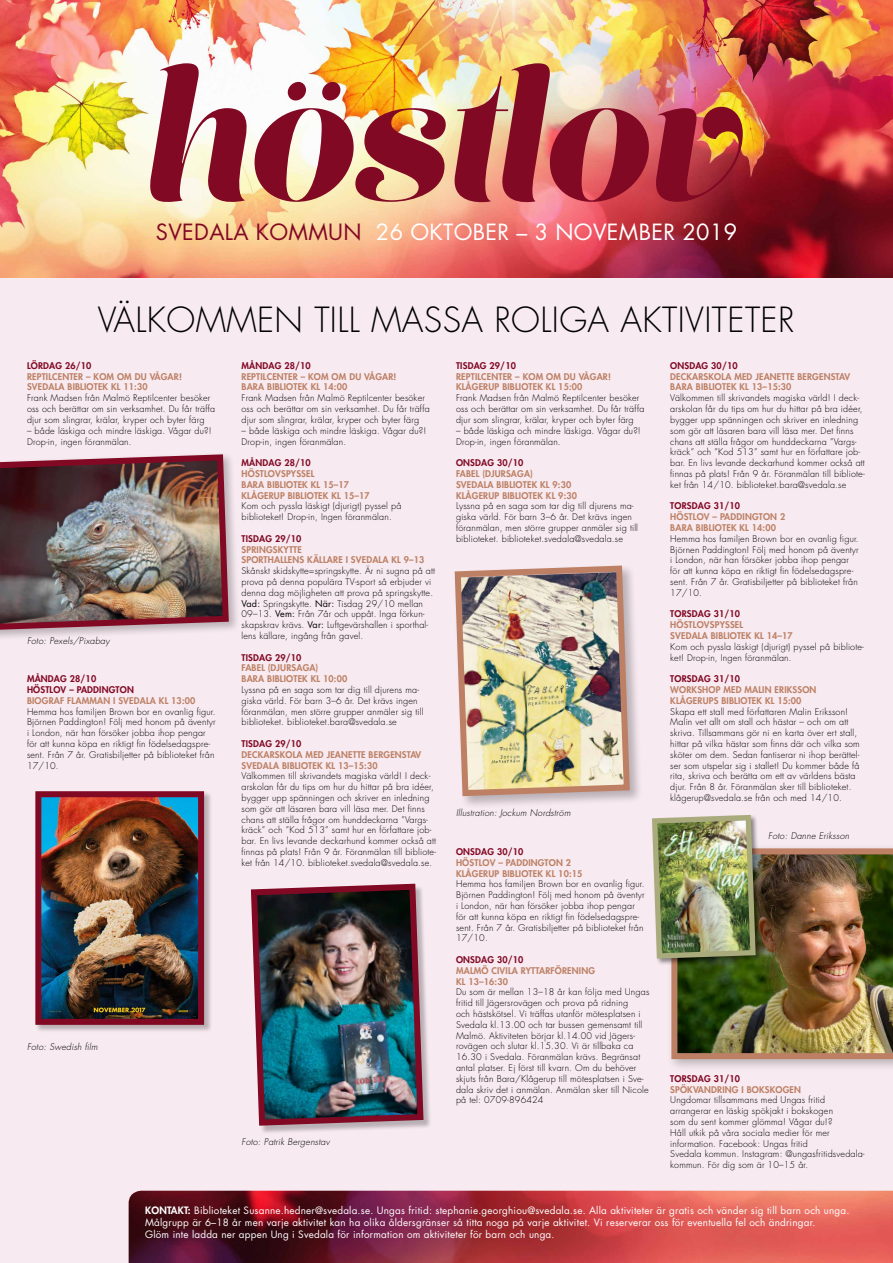
<style>
.page{position:relative;width:893px;height:1263px;background:#fff}
.page>*{position:absolute;margin:0;border:0;box-sizing:border-box;transform-origin:0 0}
.t1{font:300 33.75px "Futura Std";letter-spacing:.01em;color:#000}
.t2{font:21.75px "Futura Std";letter-spacing:.015em;color:#fff}
.t3{font:9.9px/12.4px "Futura Std";letter-spacing:.02em;color:#fff}
.t4{font:300 9px/10.8px "Futura Std";letter-spacing:.02em;color:#000}
.t5{font:800 9px/10.8px "Futura Std";letter-spacing:.02em;color:#bd8064}
.t6{font:800 9px/10.8px "Futura Std";letter-spacing:.02em;color:#820924}
.t7{font:italic 300 9px "Futura Std";letter-spacing:.02em;color:#000}
.s1{color:#820924}
.s2{font-weight:400}
.s3{font-weight:800}
</style>
<div class="page">
<img style="left:0;top:0;width:893px;height:279px">
<div style="left:0;top:279px;width:893px;height:984px;background:#f7eaf1"></div>
<img style="left:146px;top:63px;width:597px;height:141px">
<img style="left:129px;top:1191px;width:764px;height:72px">
<div style="left:252px;top:885px;width:180px;height:249px;background:#000;opacity:.25"></div>
<img style="left:250px;top:883px;width:177px;height:246px">
<div style="left:0;top:452px;width:240px;height:189px;background:#000;opacity:.25"></div>
<img style="left:0;top:452px;width:232px;height:181px">
<div style="left:666px;top:843px;width:227px;height:229px;background:#000;opacity:.25"></div>
<img style="left:671px;top:848px;width:222px;height:211px">
<div style="left:651px;top:814px;width:112px;height:152px;background:#000;opacity:.45"></div>
<img style="left:651px;top:814px;width:107px;height:147px">
<div style="left:36px;top:791px;width:176px;height:242px;background:#000;opacity:.25"></div>
<img style="left:42px;top:798px;width:155px;height:220px">
<div style="left:35px;top:791px;width:169px;height:234px;border:6px solid #820924"></div>
<div style="left:453px;top:564px;width:190px;height:245px;background:#000;opacity:.25"></div>
<img style="left:453px;top:564px;width:180px;height:235px">
<h2 class="t2" style="left:156px;top:218px;width:583px"><span class="s1">SVEDALA KOMMUN</span> 26 OKTOBER – 3 NOVEMBER 2019</h2>
<h1 class="t1" style="left:98px;top:300px;width:698px">VÄLKOMMEN TILL MASSA ROLIGA AKTIVITETER</h1>
<p class="t6" style="left:670px;top:360px;width:69px">ONSDAG 30/10</p>
<p class="t5" style="left:670px;top:371px;width:181px">DECKARSKOLA MED JEANETTE BERGENSTAV<br>BARA BIBLIOTEK KL 13–15:30</p>
<p class="t4" style="left:670px;top:393px;width:196px">Välkommen till skrivandets magiska värld! I deck&shy;arskolan får du tips om hur du hittar på bra idéer, bygger upp spänningen och skriver en inledning som gör att läsaren bara vill läsa mer. Det finns chans att ställa frågor om hunddeckarna ”Vargs&shy;kräck” och ”Kod 513” samt hur en författare job&shy;bar. En livs levande deckarhund kommer också att finnas på plats! Från 9 år. Föranmälan till bibliote&shy;ket från 14/10. biblioteket.bara@svedala.se</p>
<p class="t6" style="left:670px;top:501px;width:71px">TORSDAG 31/10</p>
<p class="t5" style="left:670px;top:511px;width:117px">HÖSTLOV – PADDINGTON 2<br>BARA BIBLIOTEK KL 14:00</p>
<p class="t4" style="left:670px;top:533px;width:190px">Hemma hos familjen Brown bor en ovanlig figur.<br>Björnen Paddington! Följ med honom på äventyr i London, när han försöker jobba ihop pengar för att kunna köpa en riktigt fin födelsedagspre&shy;sent. Från 7 år. Gratisbiljetter på biblioteket från 17/10.</p>
<p class="t6" style="left:670px;top:609px;width:71px">TORSDAG 31/10</p>
<p class="t5" style="left:670px;top:619px;width:124px">HÖSTLOVSPYSSEL<br>SVEDALA BIBLIOTEK KL 14–17</p>
<p class="t4" style="left:670px;top:641px;width:195px">Kom och pyssla läskigt (djurigt) pyssel på bibliote&shy;ket! Drop-in, Ingen föranmälan.</p>
<p class="t6" style="left:670px;top:673px;width:71px">TORSDAG 31/10</p>
<p class="t5" style="left:670px;top:684px;width:148px">WORKSHOP MED MALIN ERIKSSON<br>KLÅGERUPS BIBLIOTEK KL 15:00</p>
<p class="t4" style="left:670px;top:706px;width:191px">Skapa ett stall med författaren Malin Eriksson!<br>Malin vet allt om stall och hästar – och om att skriva. Tillsammans gör ni en karta över ert stall, hittar på vilka hästar som finns där och vilka som sköter om dem. Sedan fantiserar ni ihop berättel&shy;ser som utspelar sig i stallet! Du kommer både få rita, skriva och berätta om ett av världens bästa djur. Från 8 år. Föranmälan sker till biblioteket. klågerup@svedala.se från och med 14/10.</p>
<p class="t6" style="left:242px;top:360px;width:71px">MÅNDAG 28/10</p>
<p class="t5" style="left:242px;top:371px;width:157px">REPTILCENTER – KOM OM DU VÅGAR!<br>BARA BIBLIOTEK KL 14:00</p>
<p class="t4" style="left:242px;top:393px;width:190px">Frank Madsen från Malmö Reptilcenter besöker oss och berättar om sin verksamhet. Du får träffa djur som slingrar, krälar, kryper och byter färg</p>
<p class="t4" style="left:242px;top:425px;width:186px">– både läskiga och mindre läskiga. Vågar du?!<br>Drop-in, ingen föranmälan.</p>
<p class="t6" style="left:242px;top:457px;width:71px">MÅNDAG 28/10</p>
<p class="t5" style="left:242px;top:468px;width:130px">HÖSTLOVSPYSSEL<br>BARA BIBLIOTEK KL 15–17<br>KLÅGERUP BIBLIOTEK KL 15–17</p>
<p class="t4" style="left:242px;top:501px;width:161px">Kom och pyssla läskigt (djurigt) pyssel på biblioteket! Drop-in, Ingen föranmälan.</p>
<p class="t6" style="left:242px;top:533px;width:61px">TISDAG 29/10</p>
<p class="t5" style="left:242px;top:544px;width:184px">SPRINGSKYTTE<br>SPORTHALLENS KÄLLARE I SVEDALA KL 9–13</p>
<p class="t4" style="left:242px;top:566px;width:195px">Skånskt skidskytte=springskytte. Är ni sugna på att prova på denna populära TV-sport så erbjuder vi denna dag möjligheten att prova på springskytte.<br><span class="s2">Vad:</span> Springskytte. <span class="s2">När:</span> Tisdag 29/10 mellan 09–13. <span class="s2">Vem:</span> Från 7år och uppåt. Inga förkun&shy;skapskrav krävs. <span class="s2">Var:</span> Luftgevärshallen i sporthal&shy;lens källare, ingång från gavel.</p>
<p class="t6" style="left:242px;top:652px;width:61px">TISDAG 29/10</p>
<p class="t5" style="left:242px;top:663px;width:107px">FABEL (DJURSAGA)<br>BARA BIBLIOTEK KL 10:00</p>
<p class="t4" style="left:242px;top:684px;width:184px">Lyssna på en saga som tar dig till djurens ma&shy;giska värld. För barn 3–6 år. Det krävs ingen föranmälan, men större grupper anmäler sig till biblioteket. biblioteket.bara@svedala.se</p>
<p class="t6" style="left:242px;top:738px;width:61px">TISDAG 29/10</p>
<p class="t5" style="left:242px;top:749px;width:181px">DECKARSKOLA MED JEANETTE BERGENSTAV<br>SVEDALA BIBLIOTEK KL 13–15:30</p>
<p class="t4" style="left:242px;top:771px;width:196px">Välkommen till skrivandets magiska värld! I deck&shy;arskolan får du tips om hur du hittar på bra idéer, bygger upp spänningen och skriver en inledning som gör att läsaren bara vill läsa mer. Det finns chans att ställa frågor om hunddeckarna ”Vargs&shy;kräck” och ”Kod 513” samt hur en författare job&shy;bar. En livs levande deckarhund kommer också att finnas på plats! Från 9 år. Föranmälan till bibliote&shy;ket från 14/10. biblioteket.svedala@svedala.se.</p>
<p class="t6" style="left:27px;top:360px;width:66px">LÖRDAG 26/10</p>
<p class="t5" style="left:27px;top:371px;width:157px">REPTILCENTER – KOM OM DU VÅGAR!<br>SVEDALA BIBLIOTEK KL 11:30</p>
<p class="t4" style="left:27px;top:393px;width:190px">Frank Madsen från Malmö Reptilcenter besöker oss och berättar om sin verksamhet. Du får träffa djur som slingrar, krälar, kryper och byter färg</p>
<p class="t4" style="left:27px;top:425px;width:186px">– både läskiga och mindre läskiga. Vågar du?!<br>Drop-in, ingen föranmälan.</p>
<p class="t6" style="left:456px;top:360px;width:61px">TISDAG 29/10</p>
<p class="t5" style="left:456px;top:371px;width:157px">REPTILCENTER – KOM OM DU VÅGAR!<br>KLÅGERUP BIBLIOTEK KL 15:00</p>
<p class="t4" style="left:456px;top:393px;width:190px">Frank Madsen från Malmö Reptilcenter besöker oss och berättar om sin verksamhet. Du får träffa djur som slingrar, krälar, kryper och byter färg</p>
<p class="t4" style="left:456px;top:425px;width:186px">– både läskiga och mindre läskiga. Vågar du?!<br>Drop-in, ingen föranmälan.</p>
<p class="t6" style="left:456px;top:457px;width:69px">ONSDAG 30/10</p>
<p class="t5" style="left:456px;top:468px;width:122px">FABEL (DJURSAGA)<br>SVEDALA BIBLIOTEK KL 9:30<br>KLÅGERUP BIBLIOTEK KL 9:30</p>
<p class="t4" style="left:456px;top:501px;width:184px">Lyssna på en saga som tar dig till djurens ma&shy;giska värld. För barn 3–6 år. Det krävs ingen föranmälan, men större grupper anmäler sig till biblioteket. biblioteket.svedala@svedala.se</p>
<p class="t7" style="left:27px;top:636px;width:84px">Foto: Pexels/Pixabay</p>
<p class="t6" style="left:27px;top:673px;width:108px">MÅNDAG 28/10<br>HÖSTLOV – PADDINGTON</p>
<p class="t5" style="left:27px;top:695px;width:170px">BIOGRAF FLAMMAN I SVEDALA KL 13:00</p>
<p class="t4" style="left:27px;top:706px;width:190px">Hemma hos familjen Brown bor en ovanlig figur.<br>Björnen Paddington! Följ med honom på äventyr i London, när han försöker jobba ihop pengar för att kunna köpa en riktigt fin födelsedagspre&shy;sent. Från 7 år. Gratisbiljetter på biblioteket från 17/10.</p>
<p class="t7" style="left:456px;top:807px;width:116px">Illustration: Jockum Nordström</p>
<p class="t7" style="left:768px;top:830px;width:82px">Foto: Danne Eriksson</p>
<p class="t6" style="left:456px;top:846px;width:69px">ONSDAG 30/10</p>
<p class="t5" style="left:456px;top:857px;width:128px">HÖSTLOV – PADDINGTON 2<br>KLÅGERUP BIBLIOTEK KL 10:15</p>
<p class="t4" style="left:456px;top:879px;width:190px">Hemma hos familjen Brown bor en ovanlig figur.<br>Björnen Paddington! Följ med honom på äventyr i London, när han försöker jobba ihop pengar för att kunna köpa en riktigt fin födelsedagspre&shy;sent. Från 7 år. Gratisbiljetter på biblioteket från 17/10.</p>
<p class="t6" style="left:456px;top:954px;width:69px">ONSDAG 30/10</p>
<p class="t5" style="left:456px;top:965px;width:140px">MALMÖ CIVILA RYTTARFÖRENING<br>KL 13–16:30</p>
<p class="t4" style="left:456px;top:987px;width:195px">Du som är mellan 13–18 år kan följa med Ungas fritid till Jägersrovägen och prova på ridning<br>och hästskötsel. Vi träffas utanför mötesplatsen i Svedala kl.13.00 och tar bussen gemensamt till Malmö. Aktiviteten börjar kl.14.00 vid Jägers&shy;rovägen och slutar kl.15.30. Vi är tillbaka ca 16.30 i Svedala. Föranmälan krävs. Begränsat antal platser. Ej först till kvarn. Om du behöver skjuts från Bara/Klågerup till mötesplatsen i Sve&shy;dala skriv det i anmälan. Anmälan sker till Nicole på tel: 0709-896424</p>
<p class="t7" style="left:27px;top:1041px;width:72px">Foto: Swedish film</p>
<p class="t6" style="left:670px;top:1073px;width:71px">TORSDAG 31/10</p>
<p class="t5" style="left:670px;top:1084px;width:132px">SPÖKVANDRING I BOKSKOGEN</p>
<p class="t4" style="left:670px;top:1095px;width:196px">Ungdomar tillsammans med Ungas fritid arrangerar en läskig spökjakt i bokskogen<br>som du sent kommer glömma! Vågar du!?<br>Håll utkik på våra sociala medier för mer information. Facebook: Ungas fritid<br>Svedala kommun. Instagram: @ungasfritidsvedala&shy;kommun. För dig som är 10–15 år.</p>
<p class="t7" style="left:242px;top:1136px;width:90px">Foto: Patrik Bergenstav</p>
<p class="t3" style="left:145px;top:1204px;width:706px"><span class="s3">KONTAKT:</span> Biblioteket Susanne.hedner@svedala.se. Ungas fritid: stephanie.georghiou@svedala.se. Alla aktiviteter är gratis och vänder sig till barn och unga.<br>Målgrupp är 6–18 år men varje aktivitet kan ha olika åldersgränser så titta noga på varje aktivitet. Vi reserverar oss för eventuella fel och ändringar.<br>Glöm inte ladda ner appen Ung i Svedala för information om aktiviteter för barn och unga.</p>
</div>
